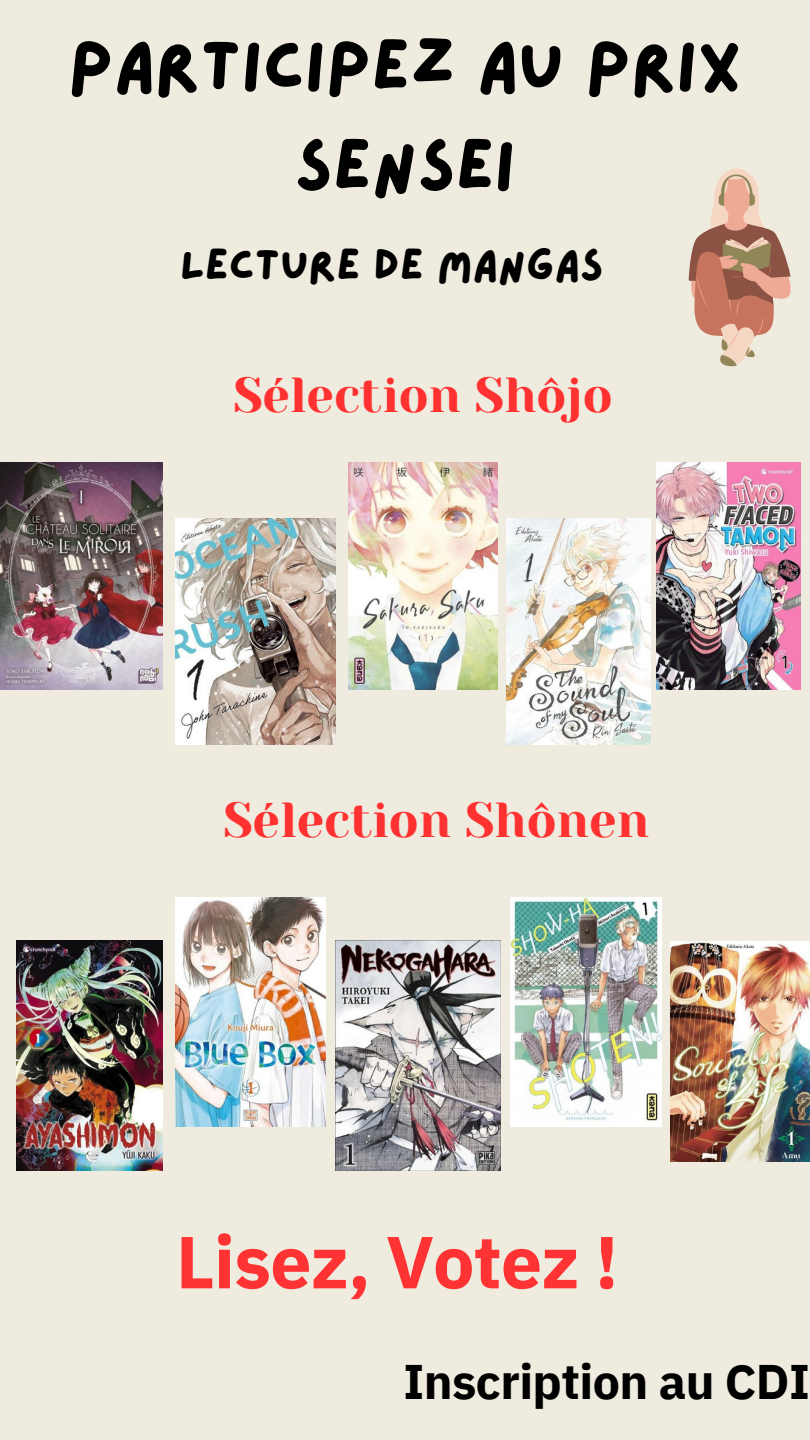
<style>
.page{position:relative;width:810px;height:1440px;background:#efecdf}
.page>*{position:absolute;margin:0;border:0;box-sizing:border-box;transform-origin:0 0}
.t1{font:700 73.5px "IBM Plex Sans";letter-spacing:-.01em;color:#f33}
.t2{font:71.5px/99.6px "Lazydog";color:#000;text-align:center}
.t3{font:49px "Yeseva One";color:#ff3131}
.t4{font:700 48.5px "IBM Plex Sans";letter-spacing:-.01em;color:#000}
.t5{font:44.2px "Lazydog";color:#000}
</style>
<div class="page">
<svg style="left:689px;top:168px;width:102px;height:199px"></svg>
<img style="left:0;top:463px;width:163px;height:226px">
<img style="left:176px;top:518px;width:160px;height:227px">
<img style="left:349px;top:463px;width:149px;height:226px">
<img style="left:506px;top:518px;width:144px;height:227px">
<img style="left:657px;top:463px;width:144px;height:226px">
<img style="left:17px;top:941px;width:145px;height:229px">
<img style="left:176px;top:898px;width:150px;height:228px">
<img style="left:336px;top:941px;width:165px;height:229px">
<img style="left:511px;top:898px;width:151px;height:228px">
<img style="left:670px;top:941px;width:140px;height:221px">
<p class="t2" style="left:68px;top:19px;width:675px">PARTICIPEZ AU PRIX<br>SENSEI</p>
<p class="t5" style="left:180px;top:243px;width:425px">LECTURE DE MANGAS</p>
<h2 class="t3" style="left:233px;top:368px;width:381px">Sélection Shôjo</h2>
<p class="t3" style="left:223px;top:793px;width:427px">Sélection Shônen</p>
<p class="t1" style="left:176px;top:1213px;width:444px">Lisez, Votez !</p>
<h1 class="t4" style="left:403px;top:1349px;width:408px">Inscription au CDI</h1>
</div>
